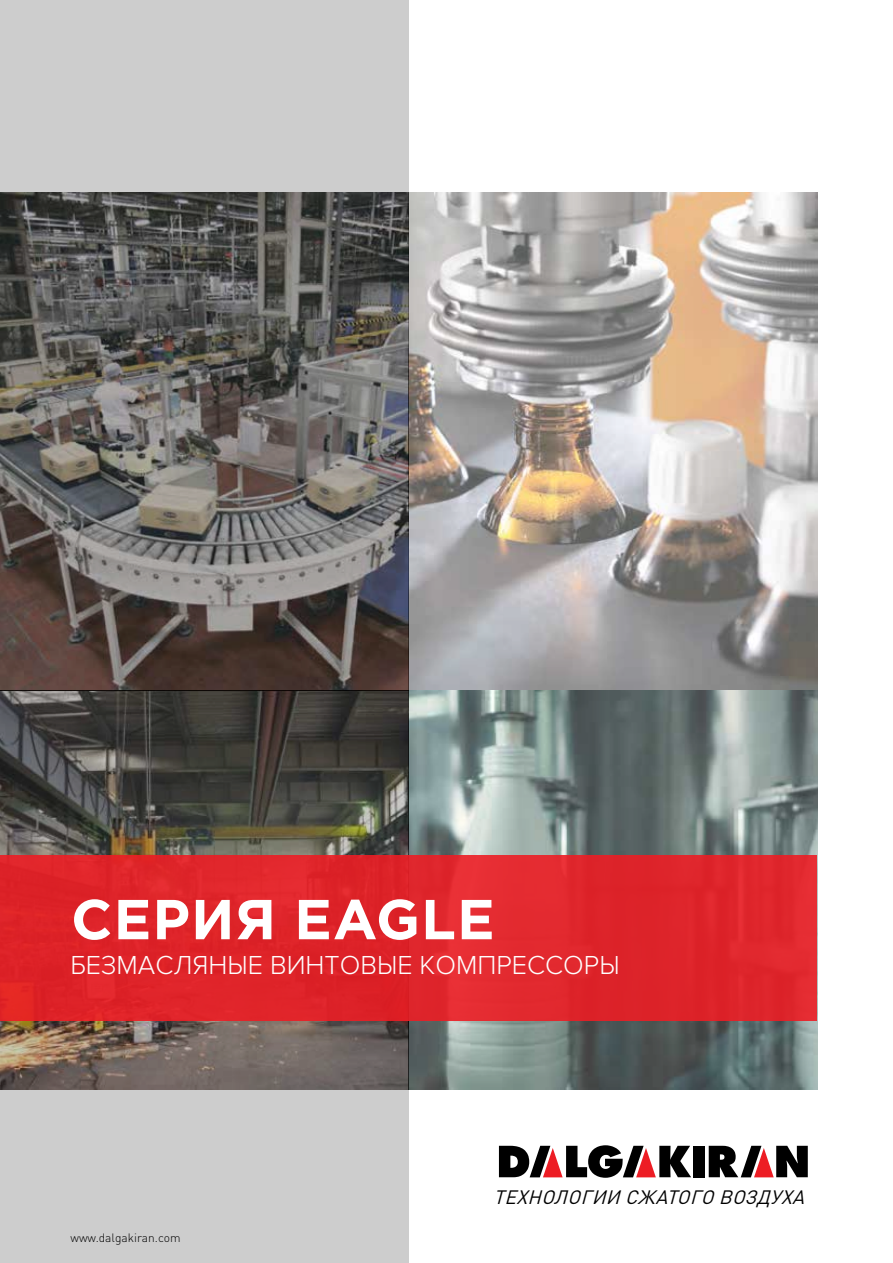
<style>
.page{position:relative;width:893px;height:1263px;background:#fff}
.page>*{position:absolute;margin:0;border:0;box-sizing:border-box;transform-origin:0 0}
.t1{font:700 56.25px "Gotham Pro";letter-spacing:.02em;color:#fff}
.t2{font:300 27px "Proxima Nova";color:#fff}
.t3{font:italic 19.2px "DIN Pro";color:#000}
.t4{font:300 12px "DIN Pro";color:#000}
</style>
<div class="page">
<div style="left:0;top:0;width:408px;height:1263px;background:#cdcdcd"></div>
<img style="left:0;top:192px;width:817px;height:897px">
<div style="left:0;top:855px;width:817px;height:165px;background:#df242a"></div>
<div style="left:693px;top:1146px;width:11px;height:31px;background:#000"></div>
<svg style="left:499px;top:1145px;width:192px;height:33px"></svg>
<svg style="left:709px;top:1146px;width:99px;height:31px"></svg>
<h1 class="t1" style="left:71px;top:887px;width:425px">СЕРИЯ EAGLE</h1>
<p class="t2" style="left:70px;top:949px;width:551px">БЕЗМАСЛЯНЫЕ ВИНТОВЫЕ КОМПРЕССОРЫ</p>
<p class="t4" style="left:70px;top:1229px;width:112px">www.dalgakiran.com</p>
<p class="t3" style="left:494px;top:1184px;width:318px">ТЕХНОЛОГИИ СЖАТОГО ВОЗДУХА</p>
</div>
